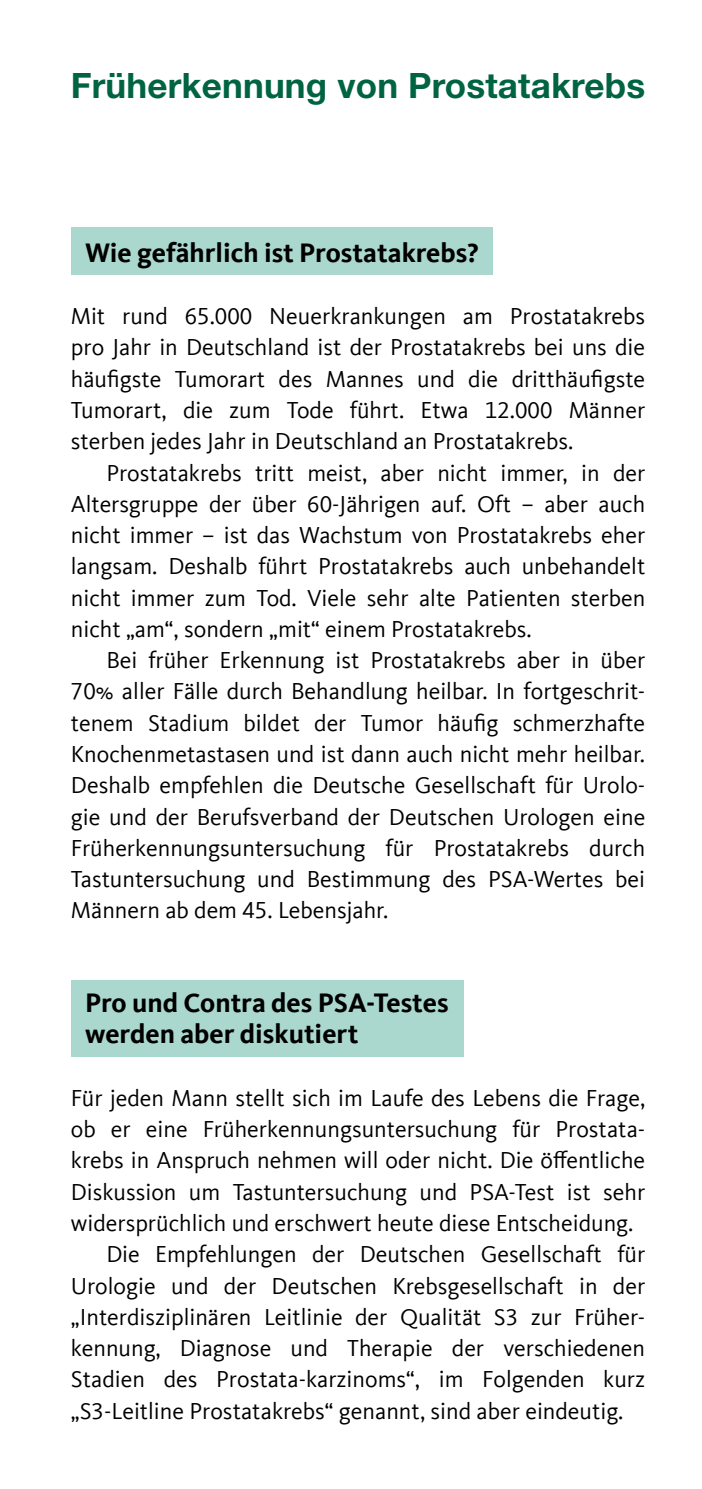
<style>
.page{position:relative;width:702px;height:1489px;background:#fff}
.page>*{position:absolute;margin:0;border:0;box-sizing:border-box;transform-origin:0 0}
.t1{font:700 35px "Helvetica Neue";letter-spacing:.005em;color:#006342}
.t2{font:700 27.5px/31.2px "Kievit Offc";color:#000}
.t3{font:23.75px/31.2px "Kievit Offc";color:#000;text-align:justify}
</style>
<div class="page">
<div style="left:71px;top:980px;width:392px;height:76px;background:#aad8cf"></div>
<div style="left:71px;top:227px;width:421px;height:47px;background:#aad8cf"></div>
<h1 class="t1" style="left:71px;top:64px;width:575px">Früherkennung von Prostatakrebs</h1>
<p class="t2" style="left:85px;top:237px;width:395px">Wie gefährlich ist Prostatakrebs?</p>
<p class="t3" style="left:71px;top:301px;width:576px">Mit rund 65.000 Neuerkrankungen am Prostatakrebs pro Jahr in Deutschland ist der Prostatakrebs bei uns die häufigste Tumorart des Mannes und die dritthäufigste Tumorart, die zum Tode führt. Etwa 12.000 Männer sterben jedes Jahr in Deutschland an Prostatakrebs.</p>
<p class="t3" style="left:71px;top:457px;width:576px;text-indent:35px">Prostatakrebs tritt meist, aber nicht immer, in der Altersgruppe der über 60-Jährigen auf. Oft – aber auch nicht immer – ist das Wachstum von Prostatakrebs eher langsam. Deshalb führt Prostatakrebs auch unbehandelt nicht immer zum Tod. Viele sehr alte Patienten sterben nicht „am“, sondern „mit“ einem Prostatakrebs.</p>
<p class="t3" style="left:71px;top:645px;width:576px;text-indent:35px">Bei früher Erkennung ist Prostatakrebs aber in über 70% aller Fälle durch Behandlung heilbar. In fortgeschrit&shy;tenem Stadium bildet der Tumor häufig schmerzhafte Knochenmetastasen und ist dann auch nicht mehr heilbar.<br>Deshalb empfehlen die Deutsche Gesellschaft für Urolo&shy;gie und der Berufsverband der Deutschen Urologen eine Früherkennungsuntersuchung für Prostatakrebs durch Tastuntersuchung und Bestimmung des PSA-Wertes bei Männern ab dem 45. Lebensjahr.</p>
<p class="t2" style="left:85px;top:987px;width:365px">Pro und Contra des PSA-Testes werden aber diskutiert</p>
<p class="t3" style="left:71px;top:1082px;width:575px">Für jeden Mann stellt sich im Laufe des Lebens die Frage,</p>
<p class="t3" style="left:71px;top:1113px;width:576px">ob er eine Früherkennungsuntersuchung für Prostata-</p>
<p class="t3" style="left:71px;top:1145px;width:575px">krebs in Anspruch nehmen will oder nicht. Die öffentliche</p>
<p class="t3" style="left:71px;top:1176px;width:575px">Diskussion um Tastuntersuchung und PSA-Test ist sehr</p>
<p class="t3" style="left:71px;top:1207px;width:564px">widersprüchlich und erschwert heute diese Entscheidung.</p>
<p class="t3" style="left:106px;top:1238px;width:540px">Die Empfehlungen der Deutschen Gesellschaft für</p>
<p class="t3" style="left:71px;top:1270px;width:575px">Urologie und der Deutschen Krebsgesellschaft in der</p>
<p class="t3" style="left:71px;top:1301px;width:576px">„Interdisziplinären Leitlinie der Qualität S3 zur Früher-</p>
<p class="t3" style="left:71px;top:1332px;width:575px">kennung, Diagnose und Therapie der verschiedenen</p>
<p class="t3" style="left:71px;top:1363px;width:575px">Stadien des Prostata-karzinoms“, im Folgenden kurz</p>
<p class="t3" style="left:71px;top:1395px;width:554px">„S3-Leitline Prostatakrebs“ genannt, sind aber eindeutig.</p>
</div>
